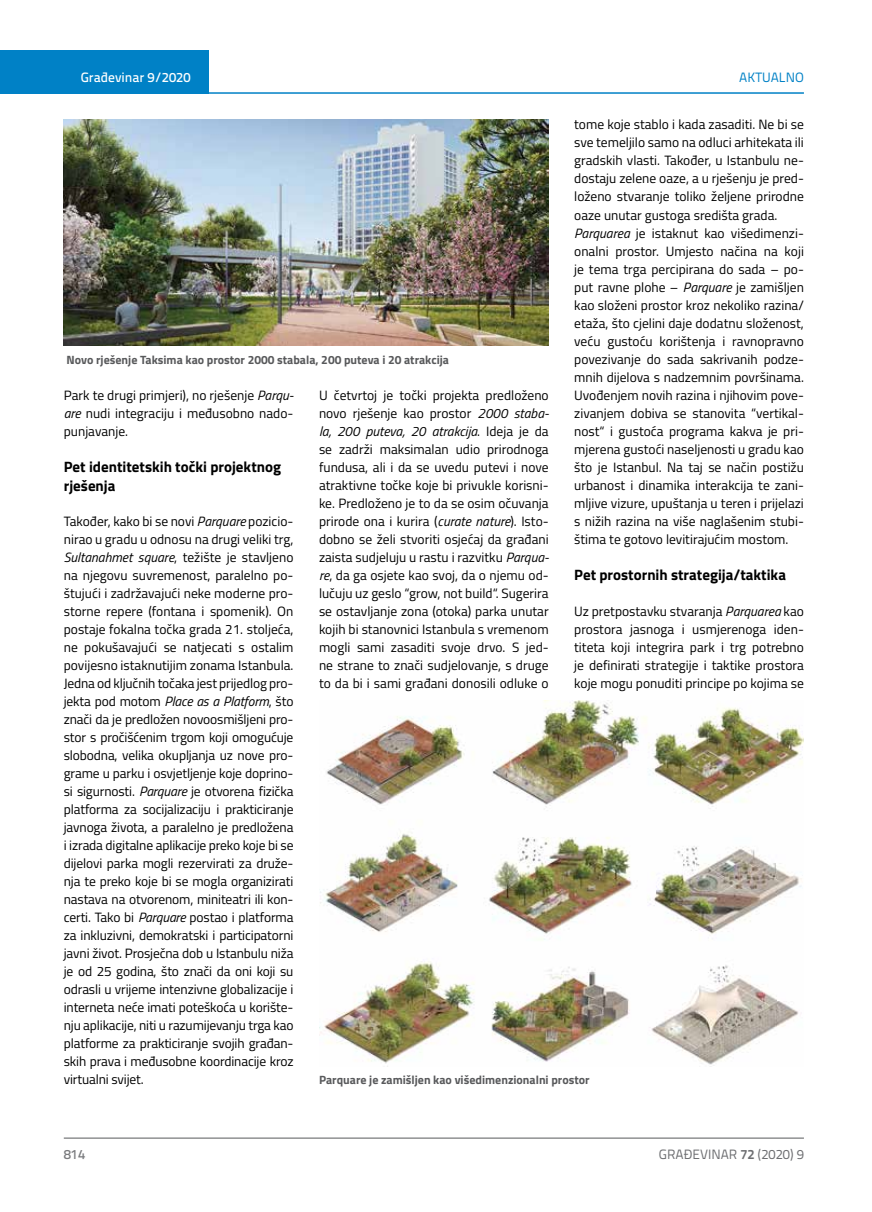
<style>
.page{position:relative;width:872px;height:1212px;background:#fff}
.page>*{position:absolute;margin:0;border:0;box-sizing:border-box;transform-origin:0 0}
.t1{font:700 15px/19.5px "Titillium";color:#000}
.t2{font:13.5px/18px "Titillium";color:#000;text-align:justify}
.t3{font:13.5px "Titillium Text 22 L";color:#6d6e71}
.t4{font:500 13.5px "Titillium Text 22 L";color:#fff}
.t5{font:13.5px "Titillium Text 22 L";color:#0081c6}
.t6{font:500 13.5px "Titillium Text 22 L";color:#797a7d}
.t7{font:700 12px "Titillium";color:#58595b}
.s1{font-style:italic}
.s2{font-weight:700}
</style>
<div class="page">
<div style="left:0;top:50px;width:208px;height:44px;background:#0081c6"></div>
<hr style="left:0;top:92px;width:804px;height:2px;background:#0081c6">
<hr style="left:64px;top:1138px;width:740px;height:1px;background:#58595b">
<img style="left:64px;top:119px;width:485px;height:227px">
<img style="left:319px;top:701px;width:485px;height:365px">
<p class="t4" style="left:81px;top:67px;width:111px">Građevinar 9/2020</p>
<p class="t5" style="left:739px;top:68px;width:66px">AKTUALNO</p>
<p class="t2" style="left:574px;top:115px;width:231px;text-align:left">tome koje stablo i kada zasaditi. Ne bi se sve temeljilo samo na odluci arhitekata ili gradskih vlasti. Također, u Istanbulu ne&shy;dostaju zelene oaze, a u rješenju je pred&shy;loženo stvaranje toliko željene prirodne oaze unutar gustoga središta grada.<br><span class="s1">Parquarea</span> je istaknut kao višedimenzi&shy;onalni prostor. Umjesto načina na koji je tema trga percipirana do sada – po&shy;put ravne plohe – <span class="s1">Parquare</span> je zamišljen kao složeni prostor kroz nekoliko razina/ etaža, što cjelini daje dodatnu složenost, veću gustoću korištenja i ravnopravno povezivanje do sada sakrivanih podze&shy;mnih dijelova s nadzemnim površinama.<br>Uvođenjem novih razina i njihovim pove&shy;zivanjem dobiva se stanovita “vertikal&shy;nost“ i gustoća programa kakva je pri&shy;mjerena gustoći naseljenosti u gradu kao što je Istanbul. Na taj se način postižu urbanost i dinamika interakcija te zani&shy;mljive vizure, upuštanja u teren i prijelazi s nižih razina na više naglašenim stubi&shy;štima te gotovo levitirajućim mostom.</p>
<p class="t1" style="left:574px;top:564px;width:213px">Pet prostornih strategija/taktika</p>
<p class="t2" style="left:574px;top:602px;width:231px">Uz pretpostavku stvaranja <span class="s1">Parquarea</span> kao prostora jasnoga i usmjerenoga iden&shy;titeta koji integrira park i trg potrebno je definirati strategije i taktike prostora koje mogu ponuditi principe po kojima se</p>
<p class="t7" style="left:67px;top:350px;width:384px">Novo rješenje Taksima kao prostor 2000 stabala, 200 puteva i 20 atrakcija</p>
<p class="t2" style="left:64px;top:385px;width:231px">Park te drugi primjeri), no rješenje <span class="s1">Parqu&shy;are</span> nudi integraciju i međusobno nado&shy;punjavanje.</p>
<p class="t1" style="left:64px;top:456px;width:219px">Pet identitetskih točki projektnog rješenja</p>
<p class="t2" style="left:64px;top:511px;width:231px">Također, kako bi se novi <span class="s1">Parquare</span> pozicio&shy;nirao u gradu u odnosu na drugi veliki trg, <span class="s1">Sultanahmet square</span>, težište je stavljeno na njegovu suvremenost, paralelno po&shy;štujući i zadržavajući neke moderne pro&shy;storne repere (fontana i spomenik). On postaje fokalna točka grada 21. stoljeća, ne pokušavajući se natjecati s ostalim povijesno istaknutijim zonama Istanbula.<br>Jedna od ključnih točaka jest prijedlog pro&shy;jekta pod motom <span class="s1">Place as a Platform</span>, što znači da je predložen novoosmišljeni pro&shy;stor s pročišćenim trgom koji omogućuje slobodna, velika okupljanja uz nove pro&shy;grame u parku i osvjetljenje koje doprino&shy;si sigurnosti. <span class="s1">Parquare</span> je otvorena fizička platforma za socijalizaciju i prakticiranje javnoga života, a paralelno je predložena i izrada digitalne aplikacije preko koje bi se dijelovi parka mogli rezervirati za druže&shy;nja te preko koje bi se mogla organizirati nastava na otvorenom, miniteatri ili kon&shy;certi. Tako bi <span class="s1">Parquare</span> postao i platforma za inkluzivni, demokratski i participatorni javni život. Prosječna dob u Istanbulu niža je od 25 godina, što znači da oni koji su odrasli u vrijeme intenzivne globalizacije i interneta neće imati poteškoća u korište&shy;nju aplikacije, niti u razumijevanju trga kao platforme za prakticiranje svojih građan&shy;skih prava i međusobne koordinacije kroz virtualni svijet.</p>
<p class="t2" style="left:319px;top:385px;width:231px">U četvrtoj je točki projekta predloženo novo rješenje kao prostor <span class="s1">2000 staba&shy;la, 200 puteva, 20 atrakcija</span>. Ideja je da se zadrži maksimalan udio prirodnoga fundusa, ali i da se uvedu putevi i nove atraktivne točke koje bi privukle korisni&shy;ke. Predloženo je to da se osim očuvanja prirode ona i kurira (<span class="s1">curate nature</span>). Isto&shy;dobno se želi stvoriti osjećaj da građani zaista sudjeluju u rastu i razvitku <span class="s1">Parqua&shy;re</span>, da ga osjete kao svoj, da o njemu od&shy;lučuju uz geslo “grow, not build“. Sugerira se ostavljanje zona (otoka) parka unutar kojih bi stanovnici Istanbula s vremenom mogli sami zasaditi svoje drvo. S jed&shy;ne strane to znači sudjelovanje, s druge to da bi i sami građani donosili odluke o</p>
<p class="t7" style="left:319px;top:1071px;width:272px">Parquare je zamišljen kao višedimenzionalni prostor</p>
<p class="t6" style="left:64px;top:1144px;width:23px">814</p>
<p class="t3" style="left:659px;top:1144px;width:146px">GRAĐEVINAR <span class="s2">72</span> (2020) 9</p>
</div>
